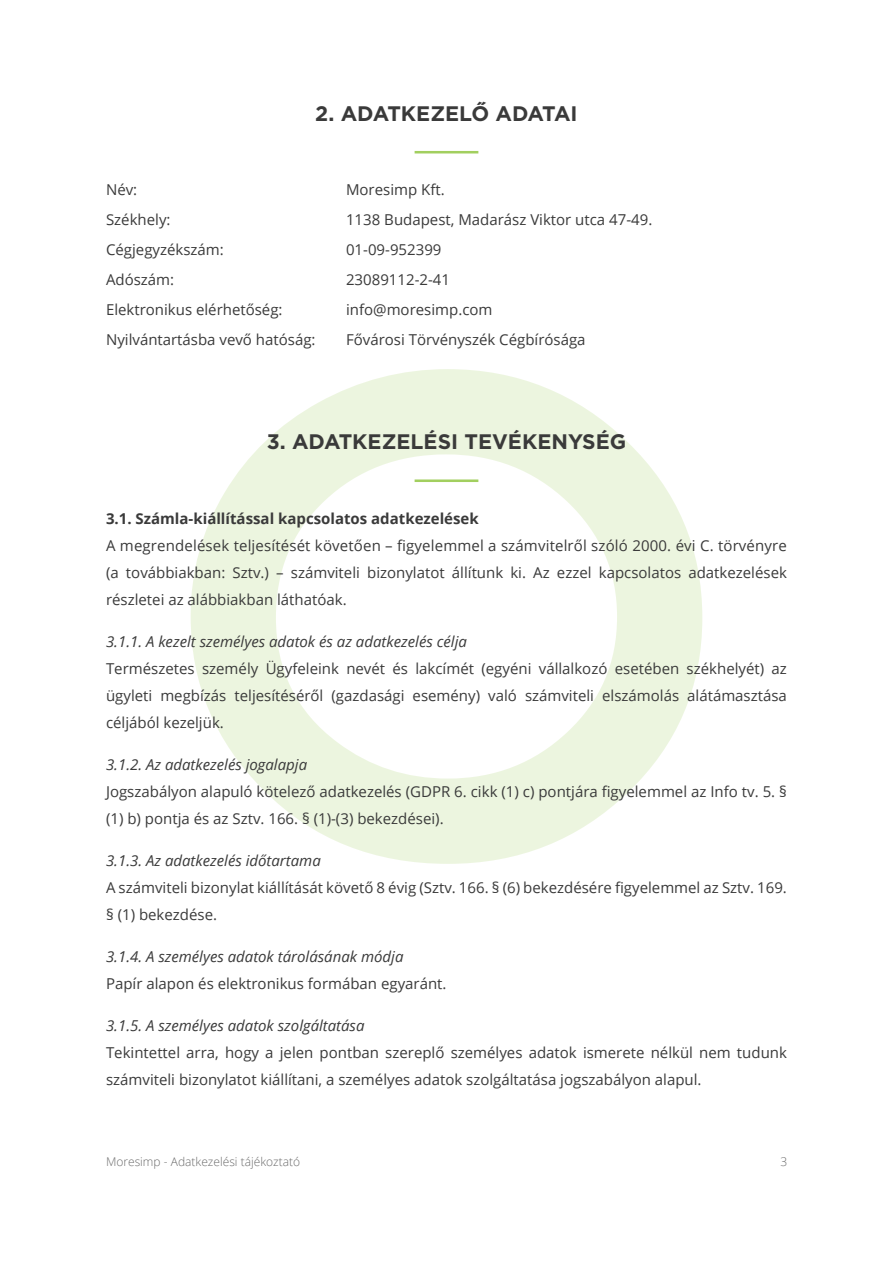
<style>
.page{position:relative;width:893px;height:1263px;background:#fff}
.page>*{position:absolute;margin:0;border:0;box-sizing:border-box;transform-origin:0 0}
.t1{font:700 21px "Gotham";color:#3a3a3a}
.t2{font:15px/30px "Open Sans";color:#3a3a3a}
.t3{font:italic 15px "Open Sans";color:#3a3a3a}
.t4{font:700 15px "Open Sans";color:#3a3a3a}
.t5{font:300 12px "Open Sans";color:#6b6b6b}
</style>
<div class="page">
<svg style="left:191px;top:369px;width:511px;height:495px"></svg>
<hr style="left:415px;top:151px;width:63px;height:2px;background:#a2cf5f">
<hr style="left:415px;top:479px;width:63px;height:3px;background:#a2cf5f">
<h1 class="t1" style="left:315px;top:99px;width:264px">2. ADATKEZELŐ ADATAI</h1>
<p class="t2" style="left:106px;top:174px;width:211px">Név:<br>Székhely:<br>Cégjegyzékszám:<br>Adószám:<br>Elektronikus elérhetőség:<br>Nyilvántartásba vevő hatóság:</p>
<p class="t2" style="left:346px;top:174px;width:308px">Moresimp Kft.<br>1138 Budapest, Madarász Viktor utca 47-49.<br>01-09-952399<br>23089112-2-41<br>info@moresimp.com<br>Fővárosi Törvényszék Cégbírósága</p>
<h1 class="t1" style="left:267px;top:428px;width:361px">3. ADATKEZELÉSI TEVÉKENYSÉG</h1>
<p class="t4" style="left:106px;top:507px;width:374px">3.1. Számla-kiállítással kapcsolatos adatkezelések</p>
<p class="t2" style="left:106px;top:531px;width:682px;line-height:27px;text-align:justify">A megrendelések teljesítését követően – figyelemmel a számvitelről szóló 2000. évi C. törvényre (a továbbiakban: Sztv.) – számviteli bizonylatot állítunk ki. Az ezzel kapcsolatos adatkezelések részletei az alábbiakban láthatóak.</p>
<p class="t3" style="left:106px;top:631px;width:362px">3.1.1. A kezelt személyes adatok és az adatkezelés célja</p>
<p class="t2" style="left:106px;top:654px;width:682px;line-height:27px;text-align:justify">Természetes személy Ügyfeleink nevét és lakcímét (egyéni vállalkozó esetében székhelyét) az ügyleti megbízás teljesítéséről (gazdasági esemény) való számviteli elszámolás alátámasztása céljából kezeljük.</p>
<p class="t3" style="left:106px;top:754px;width:203px">3.1.2. Az adatkezelés jogalapja</p>
<p class="t2" style="left:106px;top:777px;width:682px;line-height:27px">Jogszabályon alapuló kötelező adatkezelés (GDPR 6. cikk (1) c) pontjára figyelemmel az Info tv. 5. § (1) b) pontja és az Sztv. 166. § (1)-(3) bekezdései).</p>
<p class="t3" style="left:106px;top:850px;width:216px">3.1.3. Az adatkezelés időtartama</p>
<p class="t2" style="left:106px;top:873px;width:682px;line-height:27px">A számviteli bizonylat kiállítását követő 8 évig (Sztv. 166. § (6) bekezdésére figyelemmel az Sztv. 169. § (1) bekezdése.</p>
<p class="t3" style="left:106px;top:946px;width:299px">3.1.4. A személyes adatok tárolásának módja</p>
<p class="t2" style="left:106px;top:968px;width:342px">Papír alapon és elektronikus formában egyaránt.</p>
<p class="t3" style="left:106px;top:1015px;width:260px">3.1.5. A személyes adatok szolgáltatása</p>
<p class="t2" style="left:106px;top:1038px;width:682px;line-height:27px">Tekintettel arra, hogy a jelen pontban szereplő személyes adatok ismerete nélkül nem tudunk számviteli bizonylatot kiállítani, a személyes adatok szolgáltatása jogszabályon alapul.</p>
<p class="t5" style="left:106px;top:1153px;width:196px">Moresimp - Adatkezelési tájékoztató</p>
<p class="t5" style="left:781px;top:1153px;width:8px">3</p>
</div>
